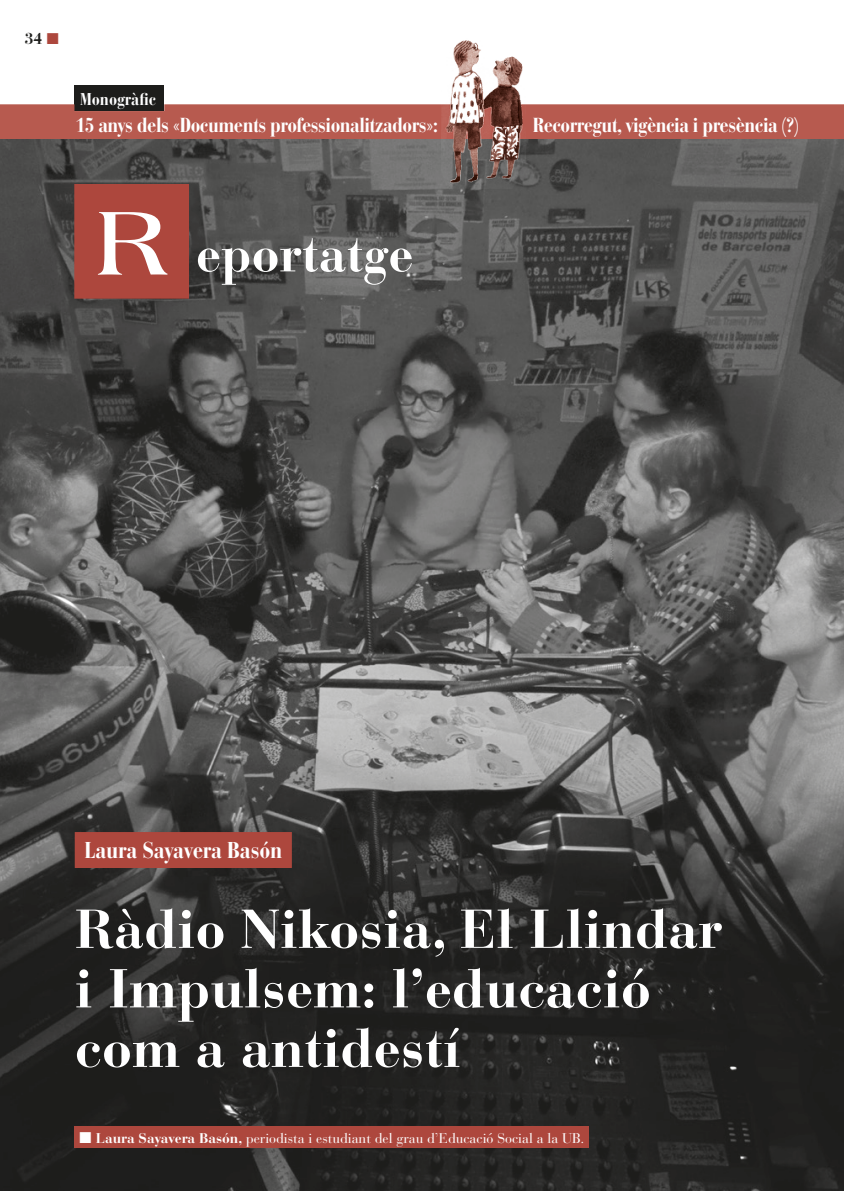
<style>
.page{position:relative;width:844px;height:1191px;background:#fff}
.page>*{position:absolute;margin:0;border:0;box-sizing:border-box;transform-origin:0 0}
.t1{font:700 96.25px "Americana BT";color:#fff}
.t2{font:700 54.25px/59.5px "Bauer Bodoni Std";color:#fff}
.t3{font:700 50.57px "Bauer Bodoni Std";color:#fff}
.t4{font:700 condensed 22.75px "Bauer Bodoni Std";letter-spacing:-.01em;color:#fff}
.t5{font:700 condensed 20.12px "Bauer Bodoni Std";letter-spacing:-.025em;color:#fff}
.t6{font:700 condensed 16.97px "Bauer Bodoni Std";color:#fff}
.t7{font:700 15.75px "Bauer Bodoni Std";color:#1d1d1b}
.t8{font:14px "Bauer Bodoni Std";color:#fff}
.s1{color:#ad473d}
.s2{font-weight:700}
</style>
<div class="page">
<div style="left:74px;top:86px;width:90px;height:25px;background:#1d1d1b"></div>
<div style="left:0;top:104px;width:843px;height:35px;background:#b75a4f"></div>
<img style="left:0;top:139px;width:843px;height:1052px">
<div style="left:74px;top:1126px;width:514px;height:22px;background:#ad473d"></div>
<div style="left:76px;top:833px;width:215px;height:34px;background:#ad473d"></div>
<div style="left:75px;top:832px;width:217px;height:36px;border:2px solid #ad473d"></div>
<div style="left:75px;top:184px;width:113px;height:114px;background:#ad473d"></div>
<div style="left:74px;top:184px;width:115px;height:114px;border:1px solid #ad473d"></div>
<img style="left:441px;top:40px;width:85px;height:148px">
<p class="t7" style="left:25px;top:29px;width:35px">34 <span class="s1">■</span></p>
<p class="t6" style="left:80px;top:89px;width:77px">Monogràfic</p>
<p class="t5" style="left:76px;top:114px;width:363px">15 anys dels «Documents professionalitzadors»:</p>
<p class="t5" style="left:532px;top:114px;width:268px">Recorregut, vigència i presència (?)</p>
<p class="t1" style="left:96px;top:184px;width:73px">R</p>
<p class="t3" style="left:196px;top:223px;width:219px">eportatge</p>
<p class="t4" style="left:84px;top:837px;width:199px">Laura Sayavera Basón</p>
<p class="t2" style="left:75px;top:899px;width:649px">Ràdio Nikosia, El Llindar i Impulsem: l’educació com a antidestí</p>
<p class="t8" style="left:79px;top:1130px;width:506px">■ <span class="s2">Laura Sayavera Basón,</span> periodista i estudiant del grau d’Educació Social a la UB.</p>
</div>
